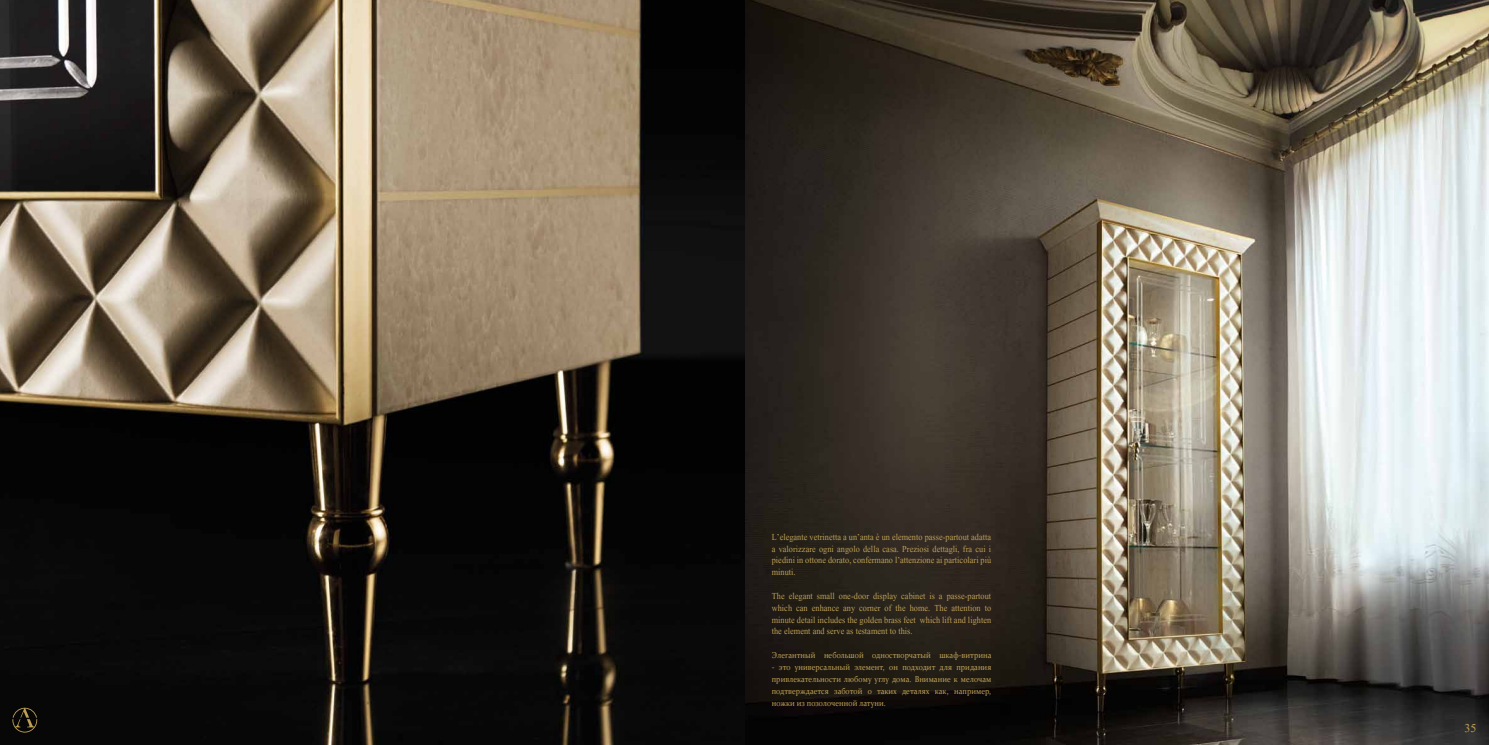
<style>
.page{position:relative;width:1489px;height:745px;background:#fff}
.page>*{position:absolute;margin:0;border:0;box-sizing:border-box;transform-origin:0 0}
.t1{font:14.88px "Aparajita";color:#be9f56}
.t2{font:11.38px/11.8px "Aparajita";letter-spacing:.005em;color:#be9f56;text-align:justify;scale:.9 1}
.t3{font:8.58px/11.9px "Constantia";letter-spacing:.005em;color:#be9f56;text-align:justify;scale:.9 1}
</style>
<div class="page">
<img style="left:0;top:0;width:1488px;height:744px">
<svg style="left:12px;top:707px;width:25px;height:25px"></svg>
<p class="t2" style="left:771px;top:531px;width:245px">L’elegante vetrinetta a un’anta è un elemento passe-partout adatta a valorizzare ogni angolo della casa. Preziosi dettagli, fra cui i piedini in ottone dorato, confermano l’attenzione ai particolari più minuti.</p>
<p class="t2" style="left:771px;top:590px;width:245px">The elegant small one-door display cabinet is a passe-partout which can enhance any corner of the home. The attention to minute detail includes the golden brass feet which lift and lighten the element and serve as testament to this.</p>
<p class="t3" style="left:771px;top:648px;width:245px">Элегантный небольшой одностворчатый шкаф-витрина</p>
<p class="t3" style="left:771px;top:660px;width:245px">- это универсальный элемент, он подходит для придания привлекательности любому углу дома. Внимание к мелочам подтверждается заботой о таких деталях как, например, ножки из позолоченной латуни.</p>
<h1 class="t1" style="left:1464px;top:720px;width:13px">35</h1>
</div>
